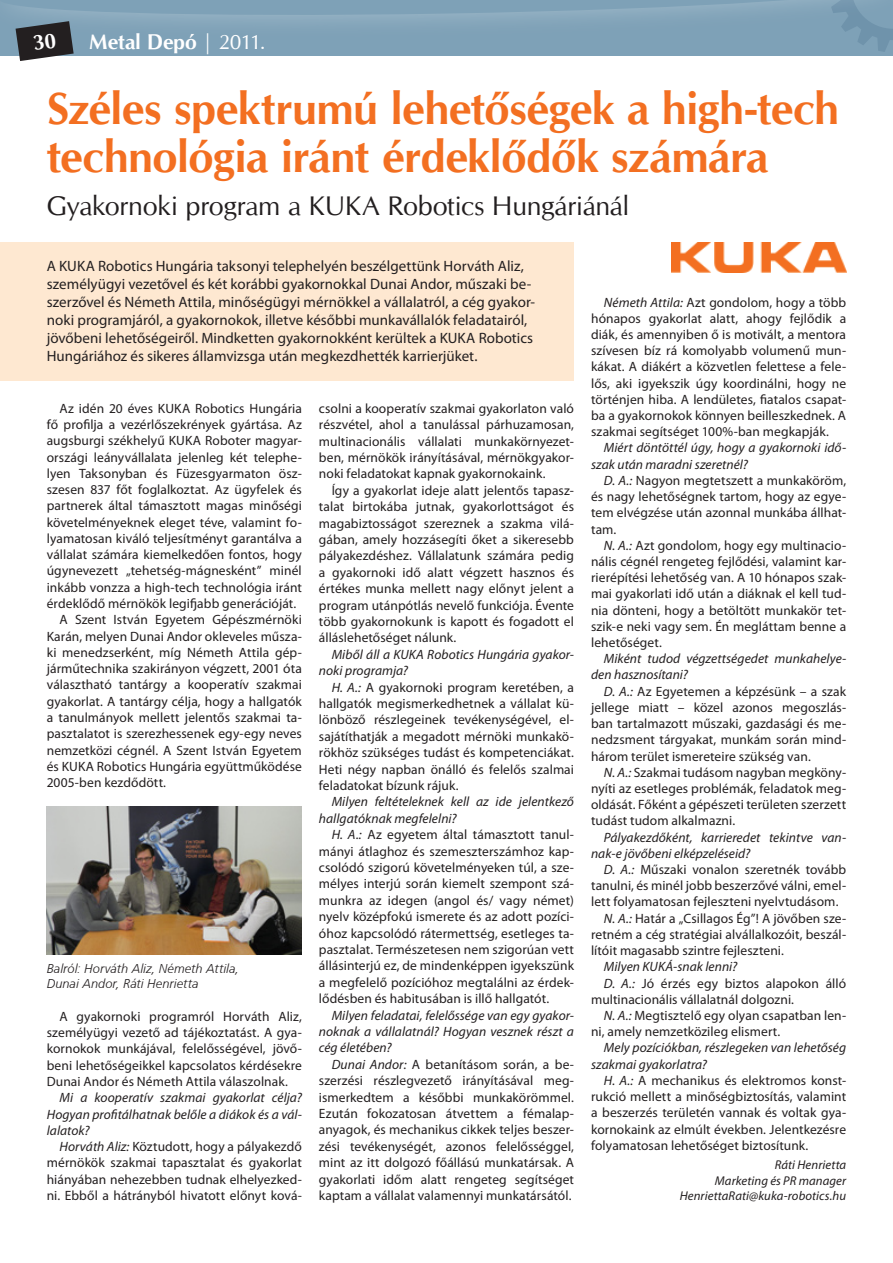
<style>
.page{position:relative;width:893px;height:1263px;background:#fff}
.page>*{position:absolute;margin:0;border:0;box-sizing:border-box;transform-origin:0 0}
.t1{font:700 45px/48px "CG Omega";letter-spacing:-.01em;color:#f36f21}
.t2{font:27px "CG Omega";letter-spacing:-.015em;color:#231f20}
.t3{font:700 21px "CG Omega";letter-spacing:-.005em;color:#fff}
.t4{font:15px/18px "Myriad Pro";color:#231f20}
.t5{font:13.5px/16.4px "Myriad Pro";letter-spacing:.005em;color:#231f20;text-align:justify}
.t6{font:italic 13.5px/16.2px "Myriad Pro";letter-spacing:.005em;color:#231f20}
.t7{font:italic 12.75px/15.3px "Myriad Pro";letter-spacing:.005em;color:#231f20;text-align:right}
.t8{font:italic 300 12.75px/15.3px "Frutiger CE";letter-spacing:.005em;color:#231f20}
.s1{font-weight:400}
.s2{font-style:italic}
</style>
<div class="page">
<img style="left:47px;top:806px;width:255px;height:148px">
<div style="left:0;top:242px;width:574px;height:139px;background:#fee8d1"></div>
<img style="left:672px;top:243px;width:174px;height:30px">
<svg style="left:0;top:0;width:893px;height:61px;background:#87a5b8"></svg>
<h3 class="t3" style="left:89px;top:28px;width:178px">Metal Depó <span class="s1">| 2011.</span></h3>
<h1 class="t1" style="left:47px;top:84px;width:794px">Széles spektrumú lehetőségek a high-tech technológia iránt érdeklődők számára</h1>
<h2 class="t2" style="left:47px;top:189px;width:584px">Gyakornoki program a KUKA Robotics Hungáriánál</h2>
<p class="t4" style="left:47px;top:256px;width:490px">A KUKA Robotics Hungária taksonyi telephelyén beszélgettünk Horváth Aliz, személyügyi vezetővel és két korábbi gyakornokkal Dunai Andor, műszaki be&shy;szerzővel és Németh Attila, minőségügyi mérnökkel a vállalatról, a cég gyakor&shy;noki programjáról, a gyakornokok, illetve későbbi munkavállalók feladatairól, jövőbeni lehetőségeiről. Mindketten gyakornokként kerültek a KUKA Robotics Hungáriához és sikeres államvizsga után megkezdhették karrierjüket.</p>
<p class="t5" style="left:591px;top:294px;width:257px;text-indent:13px"><span class="s2">Németh Attila:</span> Azt gondolom, hogy a több hónapos gyakorlat alatt, ahogy fejlődik a diák, és amennyiben ő is motivált, a mentora szívesen bíz rá komolyabb volumenű mun&shy;kákat. A diákért a közvetlen felettese a fele&shy;lős, aki igyekszik úgy koordinálni, hogy ne történjen hiba. A lendületes, fiatalos csapat&shy;ba a gyakornokok könnyen beilleszkednek. A szakmai segítséget 100%-ban megkapják.</p>
<p class="t6" style="left:591px;top:440px;width:257px;text-indent:13px">Miért döntöttél úgy, hogy a gyakornoki idő&shy;szak után maradni szeretnél?</p>
<p class="t5" style="left:591px;top:472px;width:257px;text-indent:13px"><span class="s2">D. A.:</span> Nagyon megtetszett a munkaköröm, és nagy lehetőségnek tartom, hogy az egye&shy;tem elvégzése után azonnal munkába állhat&shy;tam.</p>
<p class="t5" style="left:591px;top:537px;width:257px;text-indent:13px"><span class="s2">N. A.:</span> Azt gondolom, hogy egy multinacio&shy;nális cégnél rengeteg fejlődési, valamint kar&shy;rierépítési lehetőség van. A 10 hónapos szak&shy;mai gyakorlati idő után a diáknak el kell tud&shy;nia dönteni, hogy a betöltött munkakör tet&shy;szik-e neki vagy sem. Én megláttam benne a lehetőséget.</p>
<p class="t6" style="left:591px;top:650px;width:257px;text-indent:13px">Miként tudod végzettségedet munkahelye&shy;den hasznosítani?</p>
<p class="t5" style="left:591px;top:683px;width:257px;text-indent:13px"><span class="s2">D. A.:</span> Az Egyetemen a képzésünk – a szak jellege miatt – közel azonos megoszlás&shy;ban tartalmazott műszaki, gazdasági és me&shy;nedzsment tárgyakat, munkám során mind&shy;három terület ismereteire szükség van.</p>
<p class="t5" style="left:591px;top:764px;width:257px;text-indent:13px"><span class="s2">N. A.:</span> Szakmai tudásom nagyban megkön - nyíti az esetleges problémák, feladatok meg&shy;oldását. Főként a gépészeti területen szerzett tudást tudom alkalmazni.</p>
<p class="t6" style="left:591px;top:829px;width:257px;text-indent:13px">Pályakezdőként, karrieredet tekintve van&shy;nak-e jövőbeni elképzeléseid?</p>
<p class="t5" style="left:604px;top:861px;width:244px"><span class="s2">D. A.:</span> Műszaki vonalon szeretnék tovább</p>
<p class="t5" style="left:591px;top:877px;width:257px">tanulni, és minél jobb beszerzővé válni, emel-</p>
<p class="t5" style="left:591px;top:893px;width:249px">lett folyamatosan fejleszteni nyelvtudásom.</p>
<p class="t5" style="left:604px;top:910px;width:244px"><span class="s2">N. A.:</span> Határ a „Csillagos Ég”! A jövőben sze-</p>
<p class="t5" style="left:591px;top:926px;width:257px">retném a cég stratégiai alvállalkozóit, beszál-</p>
<p class="t5" style="left:591px;top:942px;width:194px">lítóit magasabb szintre fejleszteni.</p>
<p class="t6" style="left:604px;top:958px;width:135px">Milyen KUKÁ-snak lenni?</p>
<p class="t5" style="left:604px;top:975px;width:244px"><span class="s2">D. A.:</span> Jó érzés egy biztos alapokon álló</p>
<p class="t5" style="left:591px;top:991px;width:204px">multinacionális vállalatnál dolgozni.</p>
<p class="t5" style="left:604px;top:1007px;width:244px"><span class="s2">N. A.:</span> Megtisztelő egy olyan csapatban len-</p>
<p class="t5" style="left:591px;top:1023px;width:191px">ni, amely nemzetközileg elismert.</p>
<p class="t6" style="left:591px;top:1039px;width:257px;text-indent:13px">Mely pozíciókban, részlegeken van lehetőség szakmai gyakorlatra?</p>
<p class="t5" style="left:591px;top:1072px;width:257px;text-indent:13px"><span class="s2">H. A.:</span> A mechanikus és elektromos konst&shy;rukció mellett a minőségbiztosítás, valamint a beszerzés területén vannak és voltak gya&shy;kornokaink az elmúlt években. Jelentkezésre folyamatosan lehetőséget biztosítunk.</p>
<p class="t7" style="left:680px;top:1157px;width:168px">Ráti Henrietta<br>Marketing és PR manager<br>HenriettaRati@kuka-robotics.hu</p>
<p class="t5" style="left:60px;top:400px;width:244px">Az idén 20 éves KUKA Robotics Hungária</p>
<p class="t5" style="left:47px;top:416px;width:257px">fő profilja a vezérlőszekrények gyártása. Az</p>
<p class="t5" style="left:47px;top:432px;width:257px">augsburgi székhelyű KUKA Roboter magyar-</p>
<p class="t5" style="left:47px;top:449px;width:257px">országi leányvállalata jelenleg két telephe-</p>
<p class="t5" style="left:47px;top:465px;width:257px">lyen Taksonyban és Füzesgyarmaton ös -</p>
<p class="t5" style="left:47px;top:481px;width:257px">szesen 837 főt foglalkoztat. Az ügyfelek és</p>
<p class="t5" style="left:47px;top:497px;width:257px">partnerek által támasztott magas minőségi</p>
<p class="t5" style="left:47px;top:514px;width:257px">követelményeknek eleget téve, valamint fo-</p>
<p class="t5" style="left:47px;top:530px;width:257px">lyamatosan kiváló teljesítményt garantálva a</p>
<p class="t5" style="left:47px;top:546px;width:257px">vállalat számára kiemelkedően fontos, hogy</p>
<p class="t5" style="left:47px;top:562px;width:257px">úgynevezett „tehetség-mágnesként” minél</p>
<p class="t5" style="left:47px;top:579px;width:257px">inkább vonzza a high-tech technológia iránt</p>
<p class="t5" style="left:47px;top:595px;width:251px">érdeklődő mérnökök legifjabb generációját.</p>
<p class="t5" style="left:60px;top:611px;width:244px">A Szent István Egyetem Gépészmérnöki</p>
<p class="t5" style="left:47px;top:628px;width:257px">Karán, melyen Dunai Andor okleveles műsza-</p>
<p class="t5" style="left:47px;top:644px;width:257px">ki menedzserként, míg Németh Attila gép-</p>
<p class="t5" style="left:47px;top:660px;width:257px">járműtechnika szakirányon végzett, 2001 óta</p>
<p class="t5" style="left:47px;top:676px;width:257px">választható tantárgy a kooperatív szakmai</p>
<p class="t5" style="left:47px;top:693px;width:257px">gyakorlat. A tantárgy célja, hogy a hallgatók</p>
<p class="t5" style="left:47px;top:709px;width:257px">a tanulmányok mellett jelentős szakmai ta-</p>
<p class="t5" style="left:47px;top:725px;width:257px">pasztalatot is szerezhessenek egy-egy neves</p>
<p class="t5" style="left:47px;top:742px;width:257px">nemzetközi cégnél. A Szent István Egyetem</p>
<p class="t5" style="left:47px;top:758px;width:257px">és KUKA Robotics Hungária együttműködése</p>
<p class="t5" style="left:47px;top:774px;width:121px">2005-ben kezdődött.</p>
<p class="t5" style="left:319px;top:400px;width:257px">csolni a kooperatív szakmai gyakorlaton való részvétel, ahol a tanulással párhuzamosan, multinacionális vállalati munkakörnyezet&shy;ben, mérnökök irányításával, mérnökgyakor&shy;noki feladatokat kapnak gyakornokaink.</p>
<p class="t5" style="left:319px;top:482px;width:257px;text-indent:13px">Így a gyakorlat ideje alatt jelentős tapasz&shy;talat birtokába jutnak, gyakorlottságot és magabiztosságot szereznek a szakma vilá&shy;gában, amely hozzásegíti őket a sikeresebb pályakezdéshez. Vállalatunk számára pedig a gyakornoki idő alatt végzett hasznos és értékes munka mellett nagy előnyt jelent a program utánpótlás nevelő funkciója. Évente több gyakornokunk is kapott és fogadott el álláslehetőséget nálunk.</p>
<p class="t6" style="left:319px;top:646px;width:257px;text-indent:13px">Miből áll a KUKA Robotics Hungária gyakor&shy;noki programja?</p>
<p class="t5" style="left:319px;top:679px;width:257px;text-indent:13px"><span class="s2">H. A.:</span> A gyakornoki program keretében, a hallgatók megismerkedhetnek a vállalat kü&shy;lönböző részlegeinek tevékenységével, el&shy;sajátíthatják a megadott mérnöki munkakö&shy;rökhöz szükséges tudást és kompetenciákat.<br>Heti négy napban önálló és felelős szalmai feladatokat bízunk rájuk.</p>
<p class="t6" style="left:319px;top:793px;width:257px;text-indent:13px">Milyen feltételeknek kell az ide jelentkező hallgatóknak megfelelni?</p>
<p class="t5" style="left:319px;top:826px;width:257px;text-indent:13px"><span class="s2">H. A.:</span> Az egyetem által támasztott tanul&shy;mányi átlaghoz és szemeszterszámhoz kap&shy;csolódó szigorú követelményeken túl, a sze&shy;mélyes interjú során kiemelt szempont szá&shy;munkra az idegen (angol és/ vagy német) nyelv középfokú ismerete és az adott pozíci&shy;óhoz kapcsolódó rátermettség, esetleges ta&shy;pasztalat. Természetesen nem szigorúan vett állásinterjú ez, de mindenképpen igyekszünk a megfelelő pozícióhoz megtalálni az érdek&shy;lődésben és habitusában is illő hallgatót.</p>
<p class="t6" style="left:319px;top:1006px;width:257px;text-align:justify;text-indent:13px">Milyen feladatai, felelőssége van egy gyakor&shy;noknak a vállalatnál? Hogyan vesznek részt a cég életében?</p>
<p class="t5" style="left:319px;top:1056px;width:257px;text-indent:13px"><span class="s2">Dunai Andor:</span> A betanításom során, a be&shy;szerzési részlegvezető irányításával meg&shy;ismerkedtem a későbbi munkakörömmel.<br>Ezután fokozatosan átvettem a fémalap&shy;anyagok, és mechanikus cikkek teljes beszer&shy;zési tevékenységét, azonos felelősséggel, mint az itt dolgozó főállású munkatársak. A gyakorlati időm alatt rengeteg segítséget kaptam a vállalat valamennyi munkatársától.</p>
<p class="t8" style="left:47px;top:961px;width:194px">Balról: Horváth Aliz, Németh Attila,<br>Dunai Andor, Ráti Henrietta</p>
<p class="t5" style="left:47px;top:1008px;width:257px;text-indent:13px">A gyakornoki programról Horváth Aliz, személyügyi vezető ad tájékoztatást. A gya&shy;kornokok munkájával, felelősségével, jövő&shy;beni lehetőségeikkel kapcsolatos kérdésekre Dunai Andor és Németh Attila válaszolnak.</p>
<p class="t6" style="left:47px;top:1089px;width:257px;text-align:justify;text-indent:13px">Mi a kooperatív szakmai gyakorlat célja?<br>Hogyan profitálhatnak belőle a diákok és a vál&shy;lalatok?</p>
<p class="t5" style="left:47px;top:1138px;width:257px;text-indent:13px"><span class="s2">Horváth Aliz:</span> Köztudott, hogy a pályakezdő mérnökök szakmai tapasztalat és gyakorlat hiányában nehezebben tudnak elhelyezked&shy;ni. Ebből a hátrányból hivatott előnyt ková-</p>
</div>
